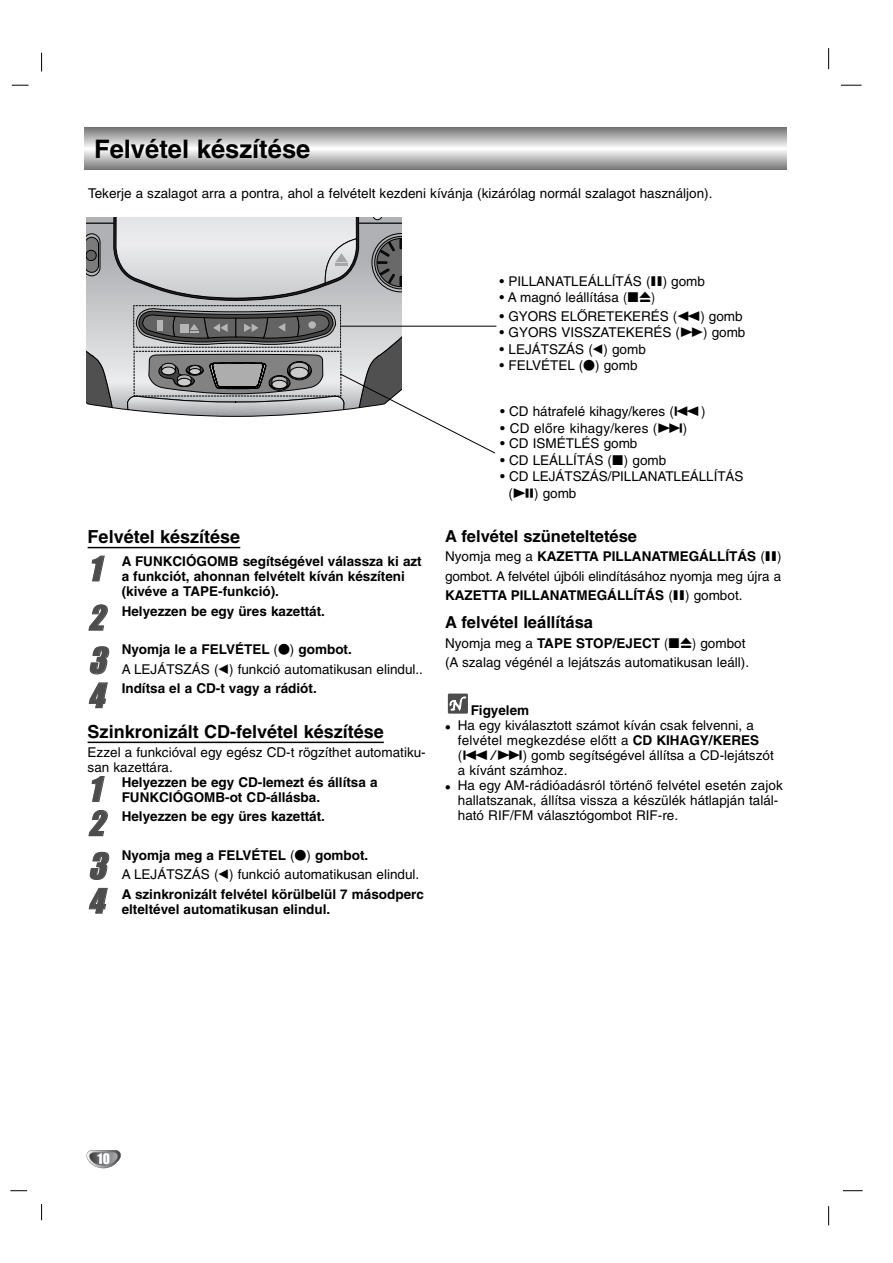
<style>
.page{position:relative;width:893px;height:1263px;background:#fff}
.page>*{position:absolute;margin:0;border:0;box-sizing:border-box;transform-origin:0 0}
.t1{font:italic 33px "Impact";color:#4d4d4d}
.t2{font:italic 31.35px "Impact";color:#4d4d4d}
.t3{font:700 25.5px "Helvetica CE";color:#000}
.t4{font:700 18px "Helvetica CE";color:#000}
.t5{font:700 16.5px "Helvetica CE";color:#000}
.t6{font:13.5px/15px "Helvetica CE";color:#000}
.t7{font:700 13.5px/15px "Helvetica CE";color:#000}
.t8{font:13.5px "Helvetica CE";letter-spacing:.02em;color:#000}
.t9{font:13.5px "Impact";color:#fff}
.s1{font-weight:700}
.s2{font-family:"Helvetica"}
.s3{font-family:"Sony PS Common"}
</style>
<div class="page">
<svg style="left:41px;top:53px;width:1px;height:18px"></svg>
<svg style="left:12px;top:85px;width:17px;height:1px"></svg>
<svg style="left:828px;top:48px;width:1px;height:21px"></svg>
<svg style="left:841px;top:85px;width:20px;height:1px"></svg>
<svg style="left:843px;top:1190px;width:19px;height:1px"></svg>
<svg style="left:828px;top:1206px;width:1px;height:19px"></svg>
<svg style="left:41px;top:1204px;width:1px;height:16px"></svg>
<svg style="left:10px;top:1190px;width:17px;height:1px"></svg>
<div style="left:84px;top:128px;width:702px;height:42px;background:#747474"></div>
<div style="left:84px;top:129px;width:702px;height:40px;background:#7b7b7b"></div>
<div style="left:84px;top:130px;width:702px;height:38px;background:#828282"></div>
<div style="left:84px;top:131px;width:702px;height:36px;background:#898989"></div>
<div style="left:84px;top:132px;width:702px;height:34px;background:#8f8f8f"></div>
<div style="left:84px;top:133px;width:702px;height:32px;background:#969696"></div>
<div style="left:84px;top:134px;width:702px;height:30px;background:#9d9d9d"></div>
<div style="left:84px;top:135px;width:702px;height:28px;background:#a4a4a4"></div>
<div style="left:84px;top:136px;width:702px;height:26px;background:#ababab"></div>
<div style="left:84px;top:137px;width:702px;height:24px;background:#b1b1b1"></div>
<div style="left:84px;top:138px;width:702px;height:22px;background:#b7b7b7"></div>
<div style="left:84px;top:139px;width:702px;height:20px;background:#bebebe"></div>
<div style="left:84px;top:140px;width:702px;height:18px;background:#c5c5c5"></div>
<div style="left:84px;top:141px;width:702px;height:16px;background:#ccc"></div>
<div style="left:84px;top:142px;width:702px;height:14px;background:#d3d3d3"></div>
<div style="left:84px;top:143px;width:702px;height:12px;background:#d9d9d9"></div>
<div style="left:84px;top:144px;width:702px;height:10px;background:#e0e0e0"></div>
<div style="left:84px;top:145px;width:702px;height:8px;background:#e7e7e7"></div>
<div style="left:84px;top:146px;width:702px;height:6px;background:#eee"></div>
<hr style="left:84px;top:147px;width:702px;height:4px;background:#f5f5f5">
<hr style="left:84px;top:148px;width:702px;height:1px;background:#fdfdfd">
<hr style="left:84px;top:149px;width:702px;height:1px;background:#fff">
<svg style="left:86px;top:1150px;width:35px;height:18px"></svg>
<hr style="left:88px;top:547px;width:152px;height:1px;background:#000">
<hr style="left:88px;top:742px;width:296px;height:1px;background:#000">
<div style="left:446px;top:694px;width:23px;height:21px;background:#e8e8e8"></div>
<div style="left:448px;top:694px;width:20px;height:20px;background:#4d4d4d"></div>
<svg style="left:449px;top:697px;width:17px;height:14px"></svg>
<svg style="left:86px;top:218px;width:411px;height:236px"></svg>
<h3 class="t3" style="left:94px;top:140px;width:218px">Felvétel készítése</h3>
<p class="t6" style="left:88px;top:186px;width:626px">Tekerje a szalagot arra a pontra, ahol a felvételt kezdeni kívánja (kizárólag normál szalagot használjon).</p>
<h3 class="t4" style="left:88px;top:530px;width:154px">Felvétel készítése</h3>
<h2 class="t2" style="left:88px;top:559px;width:19px">1</h2>
<p class="t7" style="left:122px;top:555px;width:301px">A FUNKCIÓGOMB segítségével válassza ki azt a funkciót, ahonnan felvételt kíván készíteni (kivéve a TAPE-funkció).</p>
<h2 class="t2" style="left:88px;top:608px;width:17px">2</h2>
<p class="t7" style="left:122px;top:604px;width:205px">Helyezzen be egy üres kazettát.</p>
<h1 class="t1" style="left:88px;top:650px;width:25px">3</h1>
<p class="t6" style="left:122px;top:641px;width:303px;line-height:19.5px"><span class="s1">Nyomja le a FELVÉTEL</span> <span class="s2">(</span><span class="s3">Z</span><span class="s2">)</span> <span class="s1">gombot.<br></span>A LEJÁTSZÁS <span class="s2">(</span><span class="s3">B</span><span class="s2">)</span> funkció automatikusan elindul..</p>
<h2 class="t2" style="left:88px;top:685px;width:17px">4</h2>
<p class="t7" style="left:122px;top:682px;width:196px">Indítsa el a CD-t vagy a rádiót.</p>
<h3 class="t4" style="left:88px;top:725px;width:298px">Szinkronizált CD-felvétel készítése</h3>
<p class="t6" style="left:88px;top:746px;width:339px">Ezzel a funkcióval egy egész CD-t rögzíthet automatiku&shy;san kazettára.</p>
<h2 class="t2" style="left:88px;top:779px;width:19px">1</h2>
<p class="t7" style="left:122px;top:776px;width:257px">Helyezzen be egy CD-lemezt és állítsa a<br>FUNKCIÓGOMB-ot CD-állásba.</p>
<h2 class="t2" style="left:88px;top:813px;width:17px">2</h2>
<p class="t7" style="left:122px;top:810px;width:205px">Helyezzen be egy üres kazettát.</p>
<h1 class="t1" style="left:88px;top:855px;width:25px">3</h1>
<p class="t6" style="left:122px;top:847px;width:299px;line-height:19.5px"><span class="s1">Nyomja meg a FELVÉTEL</span> <span class="s2">(</span><span class="s3">Z</span><span class="s2">)</span> <span class="s1">gombot.<br></span>A LEJÁTSZÁS <span class="s2">(</span><span class="s3">B</span><span class="s2">)</span> funkció automatikusan elindul.</p>
<h2 class="t2" style="left:88px;top:891px;width:17px">4</h2>
<p class="t7" style="left:122px;top:888px;width:304px">A szinkronizált felvétel körülbelül 7 másodperc elteltével automatikusan elindul.</p>
<p class="t6" style="left:499px;top:274px;width:207px">• PILLANATLEÁLLÍTÁS <span class="s2">(</span><span class="s3">X</span><span class="s2">)</span> gomb</p>
<p class="t6" style="left:499px;top:291px;width:157px">• A magnó leállítása <span class="s2">(</span><span class="s3">XZ</span><span class="s2">)</span></p>
<p class="t6" style="left:499px;top:309px;width:244px">• GYORS ELŐRETEKERÉS <span class="s2">(</span><span class="s3">M</span><span class="s2">)</span> gomb</p>
<p class="t6" style="left:499px;top:326px;width:247px">• GYORS VISSZATEKERÉS <span class="s2">(</span><span class="s3">M</span><span class="s2">)</span> gomb</p>
<p class="t6" style="left:499px;top:342px;width:148px">• LEJÁTSZÁS <span class="s2">(</span><span class="s3">B</span><span class="s2">)</span> gomb</p>
<p class="t6" style="left:499px;top:359px;width:139px">• FELVÉTEL <span class="s2">(</span><span class="s3">Z</span><span class="s2">)</span> gomb</p>
<p class="t6" style="left:500px;top:405px;width:207px">• CD hátrafelé kihagy/keres <span class="s2">(</span><span class="s3">.</span><span class="s2">)</span></p>
<p class="t8" style="left:500px;top:423px;width:189px">• CD előre kihagy/keres <span class="s2">(</span><span class="s3">&gt;</span><span class="s2">)</span></p>
<p class="t6" style="left:500px;top:437px;width:139px">• CD ISMÉTLÉS gomb</p>
<p class="t6" style="left:500px;top:454px;width:167px">• CD LEÁLLÍTÁS <span class="s2">(</span><span class="s3">X</span><span class="s2">)</span> gomb</p>
<p class="t6" style="left:508px;top:469px;width:237px;line-height:17.1px;text-indent:-8px">• CD LEJÁTSZÁS/PILLANATLEÁLLÍTÁS <span class="s2">(</span><span class="s3">U</span><span class="s2">)</span> gomb</p>
<p class="t5" style="left:445px;top:530px;width:193px">A felvétel szüneteltetése</p>
<p class="t6" style="left:445px;top:548px;width:338px;line-height:19.5px;text-align:justify">Nyomja meg a <span class="s1">KAZETTA PILLANATMEGÁLLÍTÁS</span> <span class="s2">(</span><span class="s3">X</span><span class="s2">) </span>gombot. A felvétel újbóli elindításához nyomja meg újra a <span class="s1">KAZETTA PILLANATMEGÁLLÍTÁS</span> <span class="s2">(</span><span class="s3">X</span><span class="s2">)</span> gombot.</p>
<p class="t5" style="left:445px;top:617px;width:149px">A felvétel leállítása</p>
<p class="t6" style="left:445px;top:634px;width:305px;line-height:19.5px">Nyomja meg a <span class="s1">TAPE STOP/EJECT</span> <span class="s2">(</span><span class="s3">XZ</span><span class="s2">)</span> gombot (A szalag végénél a lejátszás automatikusan leáll).</p>
<p class="t7" style="left:470px;top:704px;width:60px">Figyelem</p>
<p class="t6" style="left:458px;top:719px;width:326px">Ha egy kiválasztott számot kíván csak felvenni, a felvétel megkezdése előtt a <span class="s1">CD KIHAGY/KERES </span><span class="s2">(</span><span class="s3">./&gt;</span><span class="s2">)</span> gomb segítségével állítsa a CD-lejátszót a kívánt számhoz.<br>Ha egy AM-rádióadásról történő felvétel esetén zajok hallatszanak, állítsa vissza a készülék hátlapján talál&shy;ható RIF/FM választógombot RIF-re.</p>
<p class="t9" style="left:98px;top:1154px;width:14px">10</p>
</div>
